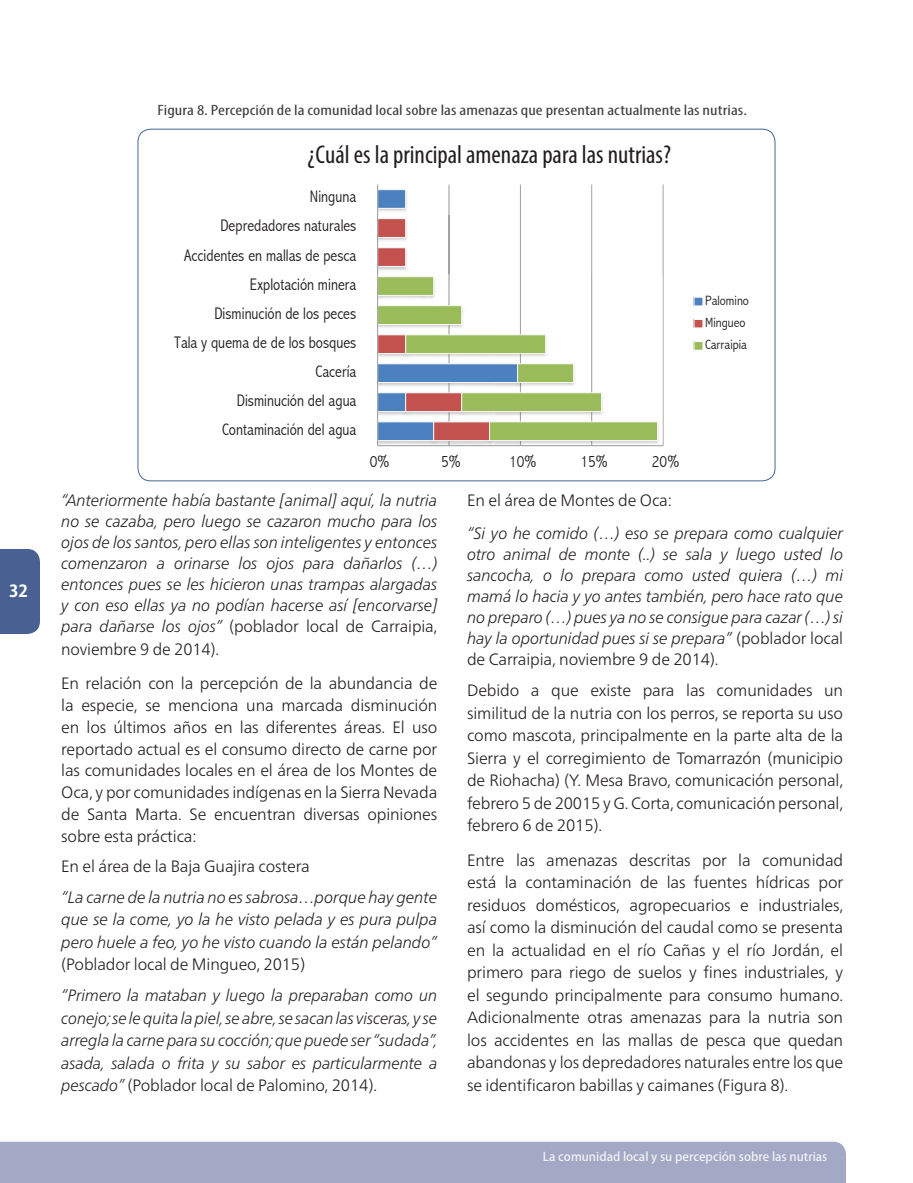
<style>
.page{position:relative;width:913px;height:1183px;background:#fff}
.page>*{position:absolute;margin:0;border:0;box-sizing:border-box;transform-origin:0 0}
.t1{font:condensed 25.8px "Myriad Pro";color:#231f20}
.t2{font:300 condensed 16.8px "Abadi";color:#231f20}
.t3{font:300 16.5px/22.5px "Frutiger Neue LTW1 G";letter-spacing:-.01em;color:#231f20;text-align:justify}
.t4{font:italic 300 16.5px/21px "Frutiger Neue LTW1 G";letter-spacing:-.01em;color:#231f20;text-align:justify}
.t5{font:italic 300 16.5px/22.5px "Frutiger Neue LTW1 G";letter-spacing:-.01em;color:#231f20;text-align:justify;scale:.96 1}
.t6{font:700 16.5px "Koz Go Pro";color:#fff}
.t7{font:condensed 15px "Myriad Pro";letter-spacing:.005em;color:#3e3e3f;scale:1.25 1}
.t8{font:300 condensed 13.5px/22.2px "Abadi";color:#231f20;scale:1.05 1}
.t9{font:500 12px "Koz Go Pro";color:#f1f1f7}
.s1{font-style:normal}
</style>
<div class="page">
<div style="left:0;top:549px;width:40px;height:85px;background:#496192"></div>
<svg style="left:378px;top:185px;width:285px;height:260px"></svg>
<hr style="left:449px;top:185px;width:1px;height:261px;background:#989a9d">
<hr style="left:520px;top:185px;width:1px;height:261px;background:#989a9d">
<hr style="left:591px;top:185px;width:1px;height:261px;background:#989a9d">
<hr style="left:663px;top:185px;width:1px;height:261px;background:#989a9d">
<img style="left:522px;top:274px;width:140px;height:171px">
<svg style="left:378px;top:189px;width:144px;height:258px"></svg>
<svg style="left:378px;top:276px;width:280px;height:165px"></svg>
<hr style="left:378px;top:445px;width:285px;height:1px;background:#989a9d">
<hr style="left:377px;top:185px;width:1px;height:261px;background:#989a9d">
<div style="left:694px;top:297px;width:9px;height:9px;background:#4c81bf"></div>
<div style="left:693px;top:297px;width:11px;height:10px;border:1px solid #f9f9f9"></div>
<div style="left:694px;top:319px;width:9px;height:9px;background:#c3514e"></div>
<div style="left:693px;top:319px;width:11px;height:10px;border:1px solid #f9f9f9"></div>
<div style="left:694px;top:341px;width:9px;height:9px;background:#9abb59"></div>
<div style="left:693px;top:341px;width:11px;height:10px;border:1px solid #f9f9f9"></div>
<div style="left:0;top:1142px;width:846px;height:41px;background:#a3a8c4"></div>
<p class="t6" style="left:9px;top:580px;width:20px">32</p>
<p class="t7" style="left:157px;top:101px;width:473px">Figura 8. Percepción de la comunidad local sobre las amenazas que presentan actualmente las nutrias.</p>
<h1 class="t1" style="left:308px;top:139px;width:365px">¿Cuál es la principal amenaza para las nutrias?</h1>
<p class="t2" style="left:310px;top:187px;width:48px">Ninguna</p>
<p class="t2" style="left:220px;top:216px;width:138px">Depredadores naturales</p>
<p class="t2" style="left:184px;top:245px;width:174px">Accidentes en mallas de pesca</p>
<p class="t2" style="left:250px;top:274px;width:108px">Explotación minera</p>
<p class="t2" style="left:214px;top:303px;width:143px">Disminución de los peces</p>
<p class="t2" style="left:174px;top:332px;width:184px">Tala y quema de de los bosques</p>
<p class="t2" style="left:316px;top:361px;width:42px">Cacería</p>
<p class="t2" style="left:237px;top:390px;width:121px">Disminución del agua</p>
<p class="t2" style="left:222px;top:419px;width:136px">Contaminación del agua</p>
<p class="t2" style="left:370px;top:451px;width:21px">0%</p>
<p class="t2" style="left:441px;top:451px;width:21px">5%</p>
<p class="t2" style="left:509px;top:451px;width:29px">10%</p>
<p class="t2" style="left:581px;top:451px;width:29px">15%</p>
<p class="t2" style="left:652px;top:451px;width:29px">20%</p>
<p class="t8" style="left:705px;top:289px;width:43px">Palomino<br>Mingueo<br>Carraipia</p>
<p class="t4" style="left:61px;top:490px;width:378px">“Anteriormente había bastante [animal] aquí, la nutria no se cazaba, pero luego se cazaron mucho para los ojos de los santos, pero ellas son inteligentes y entonces comenzaron a orinarse los ojos para dañarlos (…) entonces pues se les hicieron unas trampas alargadas y con eso ellas ya no podían hacerse así [encorvarse] para dañarse los ojos” <span class="s1">(poblador local de Carraipia,</span></p>
<p class="t3" style="left:61px;top:632px;width:378px;line-height:34.5px">noviembre 9 de 2014).<br>En relación con la percepción de la abundancia de</p>
<p class="t3" style="left:61px;top:694px;width:378px;line-height:21.8px">la especie, se menciona una marcada disminución en los últimos años en las diferentes áreas. El uso reportado actual es el consumo directo de carne por las comunidades locales en el área de los Montes de Oca, y por comunidades indígenas en la Sierra Nevada de Santa Marta. Se encuentran diversas opiniones sobre esta práctica:</p>
<p class="t3" style="left:61px;top:855px;width:250px">En el área de la Baja Guajira costera</p>
<p class="t4" style="left:61px;top:886px;width:378px;line-height:22.5px">“La carne de la nutria no es sabrosa…porque hay gente que se la come, yo la he visto pelada y es pura pulpa pero huele a feo, yo he visto cuando la están pelando”</p>
<p class="t3" style="left:61px;top:953px;width:245px">(Poblador local de Mingueo, 2015)</p>
<p class="t5" style="left:61px;top:984px;width:393px">“Primero la mataban y luego la preparaban como un conejo;se le quita la piel, se abre, se sacan las visceras, y se arregla la carne para su cocción;que puede ser “sudada”, asada, salada o frita y su sabor es particularmente a pescado” <span class="s1">(Poblador local de Palomino, 2014).</span></p>
<p class="t3" style="left:467px;top:489px;width:206px">En el área de Montes de Oca:</p>
<p class="t4" style="left:467px;top:523px;width:378px">“Si yo he comido (…) eso se prepara como cualquier otro animal de monte (..) se sala y luego usted lo sancocha, o lo prepara como usted quiera (…) mi mamá lo hacia y yo antes también, pero hace rato que no preparo (…) pues ya no se consigue para cazar (…) si hay la oportunidad pues si se prepara” <span class="s1">(poblador local de Carraipia, noviembre 9 de 2014).</span></p>
<p class="t3" style="left:467px;top:679px;width:378px">Debido a que existe para las comunidades un similitud de la nutria con los perros, se reporta su uso como mascota, principalmente en la parte alta de la Sierra y el corregimiento de Tomarrazón (municipio de Riohacha) (Y. Mesa Bravo, comunicación personal, febrero 5 de 20015 y G. Corta, comunicación personal, febrero 6 de 2015).</p>
<p class="t3" style="left:467px;top:849px;width:378px">Entre las amenazas descritas por la comunidad está la contaminación de las fuentes hídricas por residuos domésticos, agropecuarios e industriales, así como la disminución del caudal como se presenta en la actualidad en el río Cañas y el río Jordán, el primero para riego de suelos y fines industriales, y el segundo principalmente para consumo humano.<br>Adicionalmente otras amenazas para la nutria son los accidentes en las mallas de pesca que quedan abandonas y los depredadores naturales entre los que se identificaron babillas y caimanes (Figura 8).</p>
<p class="t9" style="left:543px;top:1149px;width:286px">La comunidad local y su percepción sobre las nutrias</p>
</div>
